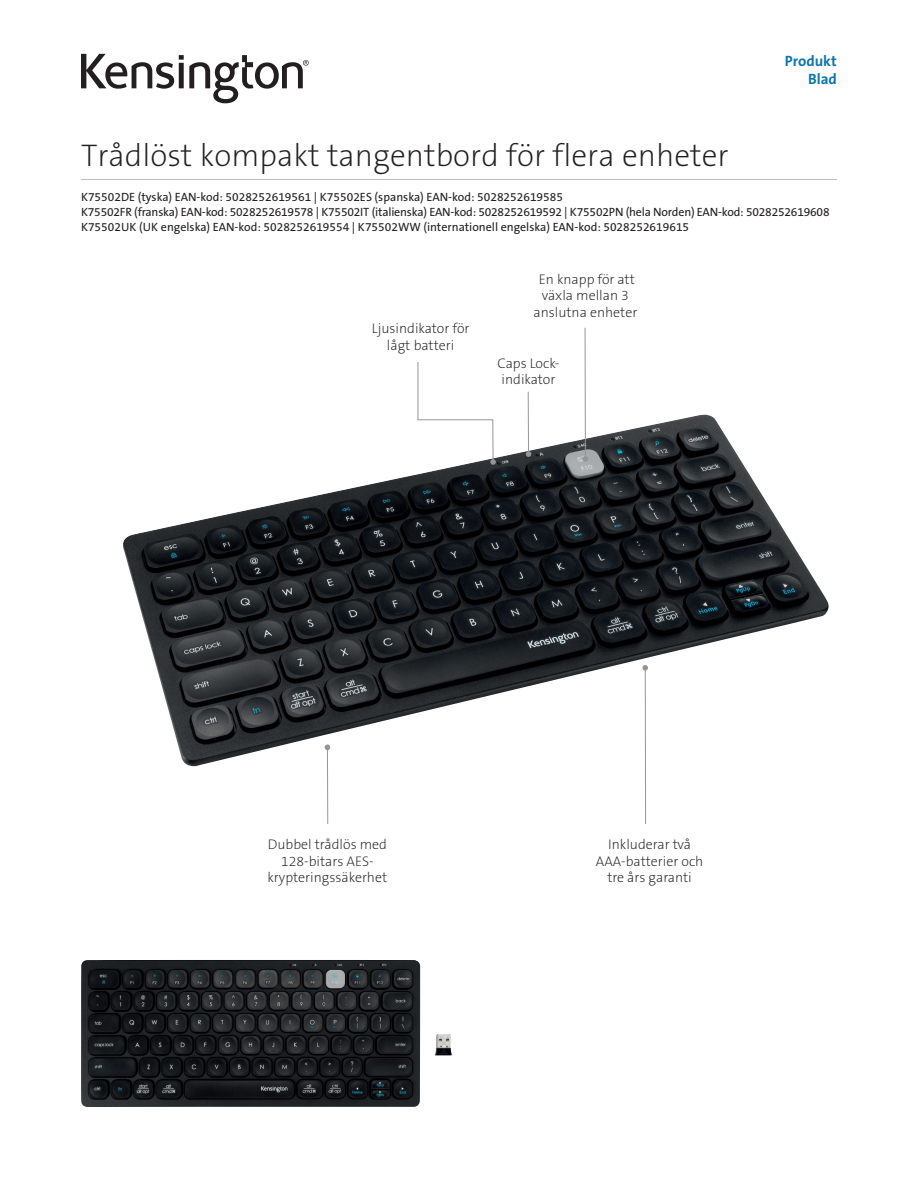
<style>
.page{position:relative;width:918px;height:1188px;background:#fff}
.page>*{position:absolute;margin:0;border:0;box-sizing:border-box;transform-origin:0 0}
.Main_Header{font:31.5px "The Sans KENSINGTON2 XL";color:#231f20}
.Part_No__UPC{font:15px "The Sans KENSINGTON7 Bd";color:#0e76ae}
.Image_Body{font:13.95px/16.8px "The Sans KENSINGTON2 XL";color:#231f20;text-align:center}
.Part_No__UPC-2{font:12px "The Sans KENSINGTON5 Rg";color:#231f20}
</style>
<div class="page">
<hr style="left:81px;top:179px;width:756px;height:1px;background:#bcbdc0">
<svg style="left:81px;top:54px;width:228px;height:49px"></svg>
<img style="left:81px;top:960px;width:371px;height:147px">
<img style="left:123px;top:415px;width:706px;height:352px">
<hr style="left:528px;top:392px;width:1px;height:62px;background:#939598">
<svg style="left:526px;top:451px;width:5px;height:6px"></svg>
<hr style="left:492px;top:420px;width:1px;height:42px;background:#939598">
<svg style="left:490px;top:459px;width:6px;height:6px"></svg>
<hr style="left:645px;top:668px;width:1px;height:156px;background:#939598">
<svg style="left:642px;top:665px;width:6px;height:6px"></svg>
<hr style="left:327px;top:747px;width:1px;height:77px;background:#939598">
<svg style="left:325px;top:745px;width:5px;height:5px"></svg>
<hr style="left:585px;top:328px;width:1px;height:131px;background:#939598">
<svg style="left:583px;top:456px;width:5px;height:6px"></svg>
<hr style="left:418px;top:362px;width:1px;height:58px;background:#939598">
<hr style="left:418px;top:419px;width:75px;height:1px;background:#939598">
<p class="Part_No__UPC" style="left:785px;top:53px;width:53px">Produkt</p>
<p class="Part_No__UPC" style="left:808px;top:71px;width:30px">Blad</p>
<p class="Main_Header" style="left:81px;top:138px;width:649px">Trådlöst kompakt tangentbord för flera enheter</p>
<p class="Part_No__UPC-2" style="left:81px;top:190px;width:484px">K75502DE (tyska) EAN-kod: 5028252619561 | K75502ES (spanska) EAN-kod: 5028252619585</p>
<p class="Part_No__UPC-2" style="left:81px;top:205px;width:750px">K75502FR (franska) EAN-kod: 5028252619578 | K75502IT (italienska) EAN-kod: 5028252619592 | K75502PN (hela Norden) EAN-kod: 5028252619608</p>
<p class="Part_No__UPC-2" style="left:81px;top:220px;width:610px">K75502UK (UK engelska) EAN-kod: 5028252619554 | K75502WW (internationell engelska) EAN-kod: 5028252619615</p>
<p class="Image_Body" style="left:372px;top:321px;width:99px">Ljusindikator för lågt batteri</p>
<p class="Image_Body" style="left:533px;top:271px;width:105px">En knapp för att växla mellan 3 anslutna enheter</p>
<p class="Image_Body" style="left:498px;top:355px;width:63px;text-align:left">Caps Lock&shy;indikator</p>
<p class="Image_Body" style="left:267px;top:836px;width:121px">Dubbel trådlös med<br>128-bitars AES&shy;krypteringssäkerhet</p>
<p class="Image_Body" style="left:596px;top:836px;width:109px">Inkluderar två<br>AAA-batterier och tre års garanti</p>
</div>
